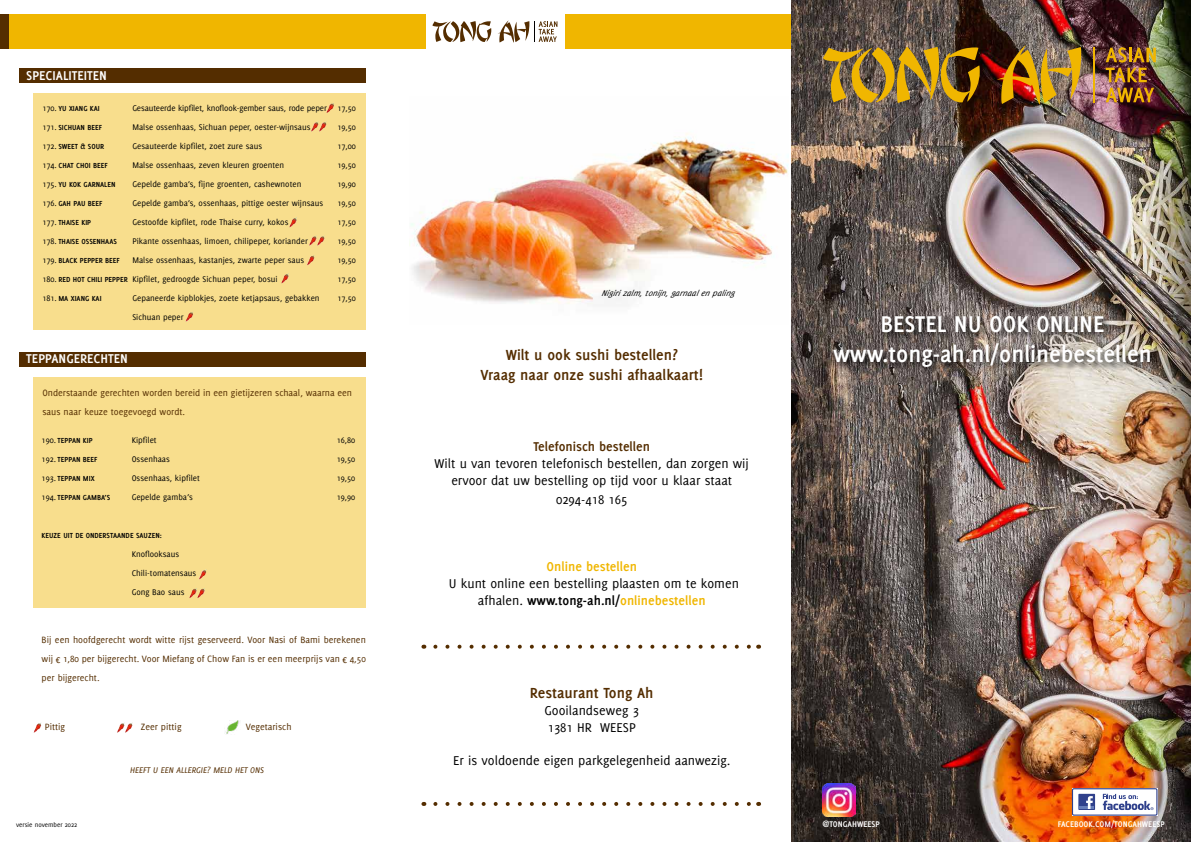
<style>
.page{position:relative;width:1191px;height:842px;background:#fff}
.page>*{position:absolute;margin:0;border:0;box-sizing:border-box;transform-origin:0 0}
.t1{font:700 25px/30px "Delicious";color:#fff;text-align:center}
.t2{font:700 16px/19.2px "Delicious";color:#542d00;text-align:center}
.t3{font:14px/16.8px "Delicious";color:#000;text-align:center}
.t4{font:700 14px "Delicious";color:#fff}
.t5{font:700 14px "Delicious";color:#542d00}
.t6{font:700 14px "Delicious";color:#f0b600}
.t7{font:10px/19px "Delicious";color:#542d00}
.t8{font:9px/19px "Delicious";color:#000}
.t9{font:700 9px "Delicious";color:#fff}
.t10{font:italic 9px "Delicious";color:#000}
.t11{font:italic 9px "Delicious";color:#542d00}
.t12{font:700 8px "Delicious";color:#000}
.t13{font:7px "Delicious";color:#000}
.s1{font-weight:400;font-size:9px}
.s2{font-weight:700;font-size:8px}
.s3{font-weight:700}
.s4{font-weight:700;color:#f0b600}
</style>
<div class="page">
<img style="left:791px;top:0;width:400px;height:842px">
<div style="left:5px;top:14px;width:420px;height:35px;background:#f0b600"></div>
<svg style="left:1071px;top:788px;width:86px;height:28px"></svg>
<div style="left:832px;top:315px;width:327px;height:61px;background:#000;opacity:.75"></div>
<div style="left:566px;top:14px;width:225px;height:34px;background:#f0b600"></div>
<svg style="left:435px;top:645px;width:316px;height:4px"></svg>
<svg style="left:435px;top:802px;width:316px;height:4px"></svg>
<div style="left:0;top:14px;width:9px;height:35px;background:#542d00"></div>
<div style="left:33px;top:93px;width:333px;height:237px;background:#f8de8d"></div>
<div style="left:33px;top:377px;width:333px;height:231px;background:#f8de8d"></div>
<div style="left:19px;top:69px;width:347px;height:14px;background:#542d00"></div>
<div style="left:19px;top:352px;width:347px;height:15px;background:#542d00"></div>
<svg style="left:326px;top:103px;width:8px;height:10px"></svg>
<svg style="left:289px;top:217px;width:8px;height:10px"></svg>
<svg style="left:281px;top:273px;width:8px;height:10px"></svg>
<svg style="left:307px;top:255px;width:7px;height:10px"></svg>
<svg style="left:186px;top:311px;width:7px;height:11px"></svg>
<svg style="left:199px;top:569px;width:7px;height:10px"></svg>
<svg style="left:311px;top:121px;width:15px;height:11px"></svg>
<svg style="left:309px;top:235px;width:15px;height:11px"></svg>
<svg style="left:189px;top:588px;width:16px;height:10px"></svg>
<svg style="left:823px;top:47px;width:156px;height:56px;background:#967729"></svg>
<img style="left:996px;top:45px;width:85px;height:60px">
<hr style="left:1093px;top:47px;width:2px;height:56px;background:#f0b600">
<img style="left:1105px;top:47px;width:50px;height:35px">
<svg style="left:1105px;top:88px;width:49px;height:14px"></svg>
<svg style="left:432px;top:21px;width:59px;height:21px"></svg>
<svg style="left:498px;top:20px;width:59px;height:23px"></svg>
<img style="left:410px;top:133px;width:378px;height:171px">
<svg style="left:34px;top:723px;width:7px;height:10px"></svg>
<svg style="left:117px;top:722px;width:15px;height:11px"></svg>
<img style="left:225px;top:720px;width:15px;height:14px">
<img style="left:822px;top:784px;width:34px;height:32px">
<h3 class="t4" style="left:26px;top:67px;width:82px">SPECIALITEITEN</h3>
<p class="t12" style="left:42px;top:103px;width:59px"><span class="s1">170.</span> YU XIANG KAI</p>
<p class="t8" style="left:132px;top:98px;width:225px">Gesauteerde kipfilet, knoflook-gember saus, rode peper 17,50</p>
<p class="t12" style="left:42px;top:122px;width:61px"><span class="s1">171.</span> SICHUAN BEEF</p>
<p class="t8" style="left:132px;top:117px;width:180px">Malse ossenhaas, Sichuan peper, oester-wijnsaus</p>
<p class="t8" style="left:337px;top:117px;width:20px">19,50</p>
<p class="t12" style="left:42px;top:141px;width:63px"><span class="s1">172.</span> SWEET &amp; SOUR</p>
<p class="t8" style="left:132px;top:136px;width:131px">Gesauteerde kipfilet, zoet zure saus</p>
<p class="t8" style="left:337px;top:136px;width:20px">17,00</p>
<p class="t12" style="left:42px;top:160px;width:67px"><span class="s1">174.</span> CHAT CHOI BEEF</p>
<p class="t8" style="left:132px;top:155px;width:153px">Malse ossenhaas, zeven kleuren groenten</p>
<p class="t8" style="left:337px;top:155px;width:20px">19,50</p>
<p class="t12" style="left:42px;top:179px;width:75px"><span class="s1">175.</span> YU KOK GARNALEN</p>
<p class="t8" style="left:132px;top:174px;width:170px">Gepelde gamba’s, fijne groenten, cashewnoten</p>
<p class="t8" style="left:337px;top:174px;width:20px">19,90</p>
<p class="t12" style="left:42px;top:198px;width:62px"><span class="s1">176.</span> GAH PAU BEEF</p>
<p class="t8" style="left:132px;top:193px;width:192px">Gepelde gamba’s, ossenhaas, pittige oester wijnsaus</p>
<p class="t8" style="left:337px;top:193px;width:20px">19,50</p>
<p class="t12" style="left:42px;top:217px;width:50px"><span class="s1">177.</span> THAISE KIP</p>
<p class="t8" style="left:132px;top:212px;width:157px">Gestoofde kipfilet, rode Thaise curry, kokos</p>
<p class="t8" style="left:337px;top:212px;width:20px">17,50</p>
<p class="t12" style="left:42px;top:236px;width:76px"><span class="s1">178.</span> THAISE OSSENHAAS</p>
<p class="t8" style="left:132px;top:231px;width:177px">Pikante ossenhaas, limoen, chilipeper, koriander</p>
<p class="t8" style="left:337px;top:231px;width:20px">19,50</p>
<p class="t12" style="left:42px;top:255px;width:79px"><span class="s1">179.</span> BLACK PEPPER BEEF</p>
<p class="t8" style="left:132px;top:250px;width:173px">Malse ossenhaas, kastanjes, zwarte peper saus</p>
<p class="t8" style="left:337px;top:250px;width:20px">19,50</p>
<p class="t8" style="left:42px;top:269px;width:237px">180. <span class="s2">RED HOT CHILI PEPPER</span> Kipfilet, gedroogde Sichuan peper, bosui</p>
<p class="t8" style="left:337px;top:269px;width:20px">17,50</p>
<p class="t12" style="left:42px;top:293px;width:61px"><span class="s1">181.</span> MA XIANG KAI</p>
<p class="t8" style="left:132px;top:288px;width:189px">Gepaneerde kipblokjes, zoete ketjapsaus, gebakken</p>
<p class="t8" style="left:337px;top:288px;width:20px">17,50</p>
<p class="t8" style="left:132px;top:307px;width:53px">Sichuan peper</p>
<h3 class="t4" style="left:26px;top:351px;width:103px">TEPPANGERECHTEN</h3>
<p class="t7" style="left:42px;top:383px;width:311px">Onderstaande gerechten worden bereid in een gietijzeren schaal, waarna een saus naar keuze toegevoegd wordt.</p>
<p class="t12" style="left:42px;top:436px;width:52px"><span class="s1">190.</span> TEPPAN KIP</p>
<p class="t8" style="left:132px;top:431px;width:26px">Kipfilet</p>
<p class="t8" style="left:337px;top:431px;width:20px">16,80</p>
<p class="t12" style="left:42px;top:455px;width:57px"><span class="s1">192.</span> TEPPAN BEEF</p>
<p class="t8" style="left:132px;top:450px;width:40px">Ossenhaas</p>
<p class="t8" style="left:337px;top:450px;width:20px">19,50</p>
<p class="t12" style="left:42px;top:474px;width:55px"><span class="s1">193.</span> TEPPAN MIX</p>
<p class="t8" style="left:132px;top:469px;width:70px">Ossenhaas, kipfilet</p>
<p class="t8" style="left:337px;top:469px;width:20px">19,50</p>
<p class="t12" style="left:42px;top:493px;width:70px"><span class="s1">194.</span> TEPPAN GAMBA’S</p>
<p class="t8" style="left:132px;top:488px;width:63px">Gepelde gamba’s</p>
<p class="t8" style="left:337px;top:488px;width:20px">19,90</p>
<p class="t12" style="left:42px;top:531px;width:122px">KEUZE UIT DE ONDERSTAANDE SAUZEN:</p>
<p class="t8" style="left:132px;top:545px;width:66px">Knoflooksaus<br>Chili-tomatensaus<br>Gong Bao saus</p>
<p class="t7" style="left:42px;top:630px;width:326px;text-align:justify">Bij een hoofdgerecht wordt witte rijst geserveerd. Voor Nasi of Bami berekenen wij <sub>€</sub> 1,80 per bijgerecht. Voor Miefang of Chow Fan is er een meerprijs van <sub>€</sub> 4,50 per bijgerecht.</p>
<p class="t7" style="left:45px;top:717px;width:22px">Pittig</p>
<p class="t7" style="left:141px;top:717px;width:42px">Zeer pittig</p>
<p class="t7" style="left:246px;top:717px;width:47px">Vegetarisch</p>
<p class="t11" style="left:130px;top:765px;width:135px">HEEFT U EEN ALLERGIE? MELD HET ONS</p>
<p class="t10" style="left:601px;top:287px;width:134px">Nig irizalm, tonijn, g arnaalenpaling</p>
<h2 class="t2" style="left:480px;top:345px;width:224px">Wilt u ook sushi bestellen?<br>Vraag naar onze sushi afhaalkaart!</h2>
<h3 class="t5" style="left:533px;top:438px;width:118px">Telefonisch bestellen</h3>
<h3 class="t3" style="left:434px;top:455px;width:316px">Wilt u van tevoren telefonisch bestellen, dan zorgen wij ervoor dat uw bestelling op tijd voor u klaar staat</h3>
<h3 class="t3" style="left:556px;top:491px;width:73px">0294-418 165</h3>
<h3 class="t6" style="left:546px;top:558px;width:92px">Online bestellen</h3>
<h3 class="t3" style="left:449px;top:575px;width:292px">U kunt online een bestelling plaasten om te komen afhalen. <span class="s3">www.tong-ah.nl/</span><span class="s4">onlinebestellen</span></h3>
<h2 class="t2" style="left:530px;top:683px;width:125px">Restaurant Tong Ah</h2>
<h3 class="t3" style="left:544px;top:702px;width:96px;text-align:left">Gooilandseweg 3<br>1381 HR WEESP</h3>
<h3 class="t3" style="left:453px;top:752px;width:279px">Er is voldoende eigen parkgelegenheid aanwezig.</h3>
<h1 class="t1" style="left:833px;top:308px;width:320px">BESTEL NU OOK ONLINE www.tong-ah.nl/onlinebestellen</h1>
<p class="t13" style="left:16px;top:821px;width:63px">versie november 2022</p>
<p class="t9" style="left:822px;top:819px;width:59px">@TONGAHWEESP</p>
<p class="t9" style="left:1057px;top:819px;width:109px">FACEBOOK.COM/TONGAHWEESP</p>
</div>
